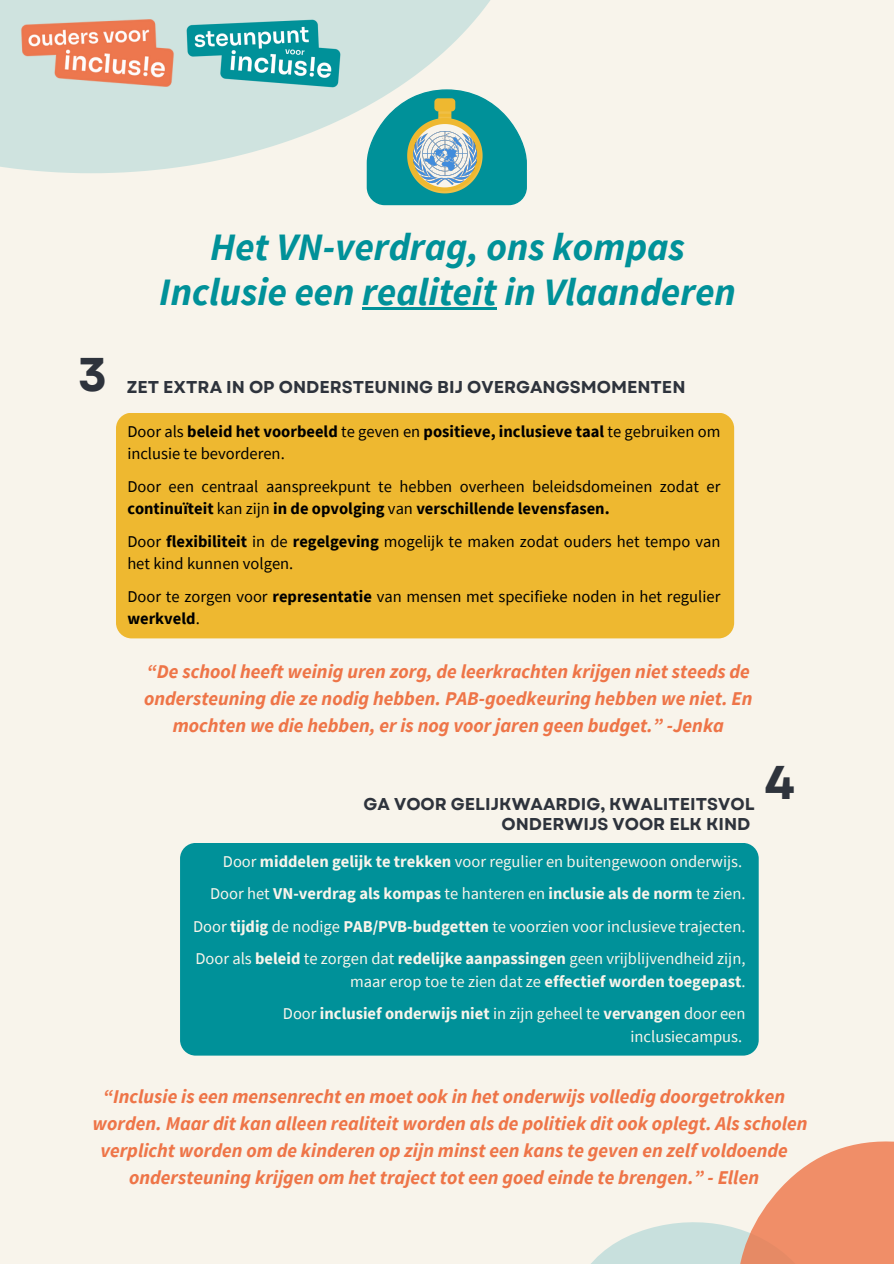
<style>
.page{position:relative;width:894px;height:1264px;background:#fff}
.page>*{position:absolute;margin:0;border:0;box-sizing:border-box;transform-origin:0 0}
.t1{font:700 47.25px "Garet";color:#2e333c}
.t2{font:italic 700 38.7px "Source Sans Pro";color:#009199}
.t3{font:italic 700 19.5px/27px "Source Sans Pro";color:#ee7548;text-align:center}
.t4{font:700 17.1px/20.2px "Garet";color:#2e333c;text-align:right}
.t5{font:16.5px/22.5px "Source Sans Pro";color:#000}
.t6{font:16.5px/22.5px "Source Sans Pro";color:#f8f4eb;text-align:right}
.t7{font:700 16.5px "Source Sans Pro";color:#f8f4eb}
.s1{font-weight:700}
.s2{font-weight:400}
</style>
<div class="page">
<div style="left:0;top:0;width:893px;height:1263px;background:#f8f4eb"></div>
<svg style="left:0;top:0;width:527px;height:173px;fill:#cfe3df"></svg>
<div style="left:116px;top:413px;width:618px;height:225px;background:#eeb830;border-radius:16px"></div>
<div style="left:180px;top:843px;width:578px;height:212px;background:#009199;border-radius:16px"></div>
<img style="left:19px;top:17px;width:156px;height:72px">
<img style="left:186px;top:18px;width:154px;height:70px">
<svg style="left:366px;top:89px;width:160px;height:116px"></svg>
<img style="left:414px;top:132px;width:62px;height:52px">
<hr style="left:362px;top:307px;width:134px;height:3px;background:#009199">
<svg style="left:592px;top:1141px;width:301px;height:122px"></svg>
<p class="t1" style="left:78px;top:340px;width:31px">3</p>
<p class="t2" style="left:210px;top:221px;width:476px">Het VN-verdrag, ons kompas</p>
<p class="t2" style="left:159px;top:267px;width:578px">Inclusie een realiteit in Vlaanderen</p>
<p class="t4" style="left:127px;top:377px;width:560px">ZET EXTRA IN OP ONDERSTEUNING BIJ OVERGANGSMOMENTEN</p>
<p class="t5" style="left:127px;top:419px;width:594px">Door als <span class="s1">beleid het voorbeeld</span> te geven en <span class="s1">positieve, inclusieve taal</span> te gebruiken om inclusie te bevorderen.</p>
<p class="t5" style="left:127px;top:474px;width:594px">Door een centraal aanspreekpunt te hebben overheen beleidsdomeinen zodat er <span class="s1">continuïteit</span> kan zijn <span class="s1">in de opvolging</span> van <span class="s1">verschillende levensfasen.</span></p>
<p class="t5" style="left:127px;top:529px;width:594px">Door <span class="s1">flexibiliteit</span> in de <span class="s1">regelgeving</span> mogelijk te maken zodat ouders het tempo van het kind kunnen volgen.</p>
<p class="t5" style="left:127px;top:584px;width:594px">Door te zorgen voor <span class="s1">representatie</span> van mensen met specifieke noden in het regulier <span class="s1">werkveld</span>.</p>
<h1 class="t3" style="left:144px;top:657px;width:610px">“De school heeft weinig uren zorg, de leerkrachten krijgen niet steeds de ondersteuning die ze nodig hebben. PAB-goedkeuring hebben we niet. En mochten we die hebben, er is nog voor jaren geen budget.” -Jenka</h1>
<h1 class="t4" style="left:363px;top:793px;width:392px">GA VOOR GELIJKWAARDIG, KWALITEITSVOL<br>ONDERWIJS VOOR ELK KIND</h1>
<h3 class="t6" style="left:223px;top:849px;width:520px">Door <span class="s1">middelen gelijk te trekken</span> voor regulier en buitengewoon onderwijs.</h3>
<p class="t7" style="left:210px;top:883px;width:537px"><span class="s2">Door het</span> VN-verdrag als kompas <span class="s2">te hanteren en</span> inclusie als de norm <span class="s2">te zien.</span></p>
<p class="t6" style="left:193px;top:914px;width:553px">Door <span class="s1">tijdig</span> de nodige <span class="s1">PAB/PVB-budgetten</span> te voorzien voor inclusieve trajecten.</p>
<p class="t6" style="left:195px;top:947px;width:551px">Door als <span class="s1">beleid</span> te zorgen dat <span class="s1">redelijke aanpassingen</span> geen vrijblijvendheid zijn, maar erop toe te zien dat ze <span class="s1">effectief worden toegepast</span>.</p>
<p class="t6" style="left:283px;top:1002px;width:464px">Door <span class="s1">inclusief onderwijs niet</span> in zijn geheel te <span class="s1">vervangen</span> door een inclusiecampus.</p>
<p class="t1" style="left:764px;top:748px;width:32px">4</p>
<h3 class="t3" style="left:103px;top:1082px;width:683px">“Inclusie is een mensenrecht en moet ook in het onderwijs volledig doorgetrokken</h3>
<h3 class="t3" style="left:92px;top:1109px;width:716px">worden. Maar dit kan alleen realiteit worden als de politiek dit ook oplegt. Als scholen</h3>
<h3 class="t3" style="left:100px;top:1136px;width:688px">verplicht worden om de kinderen op zijn minst een kans te geven en zelf voldoende</h3>
<h3 class="t3" style="left:129px;top:1163px;width:631px">ondersteuning krijgen om het traject tot een goed einde te brengen.” - Ellen</h3>
</div>
